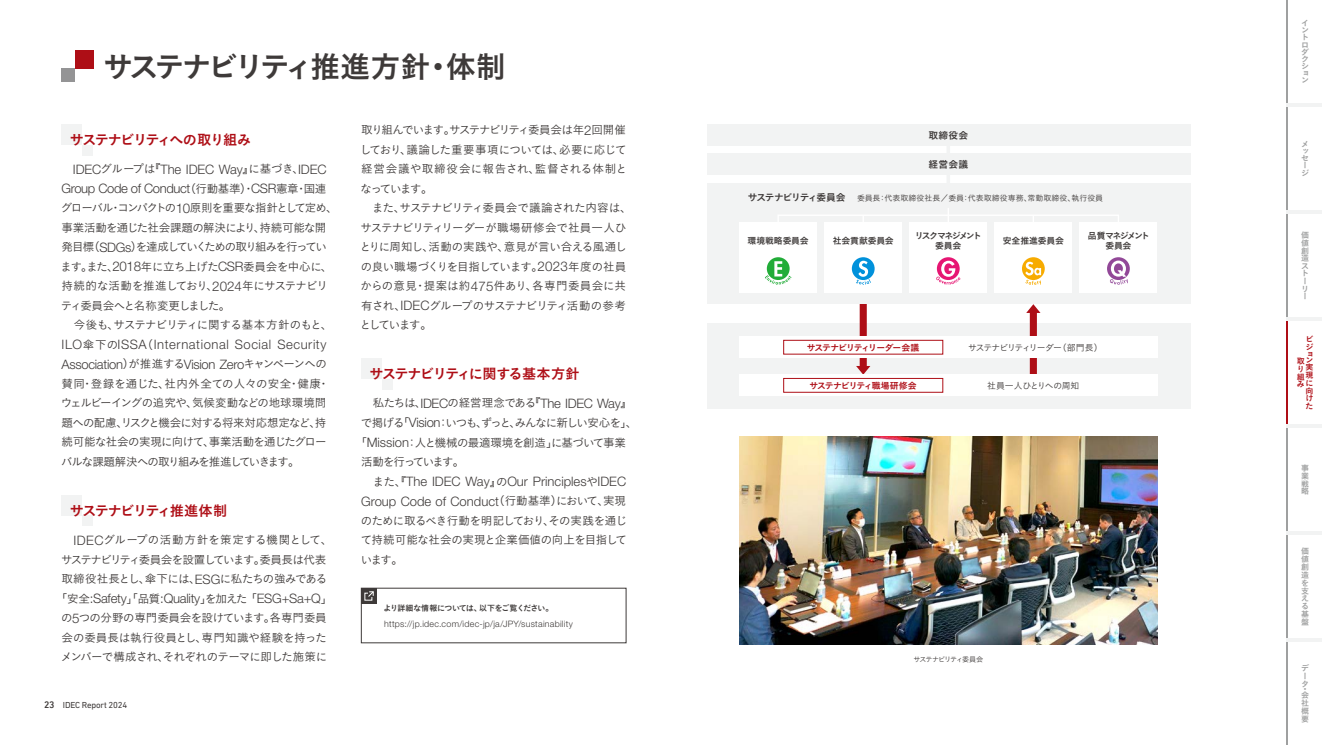
<style>
.page{position:relative;width:1322px;height:745px;background:#fff}
.page>*{position:absolute;margin:0;border:0;box-sizing:border-box;transform-origin:0 0}
.t1{font:30.12px "Koburina Go Std W6";letter-spacing:-.125em;color:#3e3a39}
.t2{font:14.12px "Koburina Go Std W6";letter-spacing:-.095em;color:#ae0e16}
.t3{font:300 13px/19.5px "Helvetica Neue LT Std";letter-spacing:-.01em;color:#3e3a39;text-align:right}
.t4{font:300 13px/19.5px "Helvetica Neue LT Std";letter-spacing:.045em;color:#3e3a39}
.t5{font:11.5px/19.5px "Koburina Go Std W3";letter-spacing:-.055em;color:#3e3a39}
.t6{font:11.5px/19.5px "Koburina Go Std W3";letter-spacing:-.035em;color:#3e3a39}
.t7{font:11.5px "Koburina Go Std W3";letter-spacing:-.095em;color:#3e3a39}
.t8{font:11.5px "Koburina Go Std W3";letter-spacing:-.115em;color:#3e3a39}
.t9{font:9.75px "Koburina Go Std W6";letter-spacing:.02em;color:#3e3a39}
.t10{font:300 8.88px "Helvetica Neue LT Std";letter-spacing:.025em;color:#3e3a39}
.t11{font:8.88px "Koburina Go Std W6";letter-spacing:-.11em;color:#ae0e16}
.t12{font:8.88px "Koburina Go Std W6";letter-spacing:-.01em;color:#3e3a39}
.t13{font:8.88px "Koburina Go Std W3";letter-spacing:-.105em;color:#3e3a39}
.t14{font:8.88px "DIN Next LT Pro";letter-spacing:-.02em;color:#3e3a39}
.t15{font:8.88px/10.6px "Koburina Go Std W6";letter-spacing:-.16em;color:#3e3a39;text-align:center}
.t16{font:8.88px "Koburina Go Std W3";letter-spacing:-.04em;color:#3e3a39}
.t17{font:8.88px/10.6px "Koburina Go Std W6";letter-spacing:-.15em;color:#3e3a39;text-align:center}
.t18{font:8px/7.9px "Koburina Go Std W6";color:#9fa0a0}
.t19{font:8px "Koburina Go Std W3";color:#3e3a39}
.t20{font:8px "Koburina Go Std W6";letter-spacing:-.085em;color:#3e3a39}
.t21{font:8px/7.6px "Koburina Go Std W6";color:#ae0e16;text-align:justify}
.t22{font:7.12px "Koburina Go Std W3";letter-spacing:-.13em;color:#3e3a39}
.s1{font-family:"Koburina Go Std W3";font-weight:400;font-size:11.5px}
.s2{font-family:"Helvetica Neue LT Std";font-weight:300;font-size:13.38px}
.s3{font-family:"Helvetica Neue LT Std";font-weight:300;font-size:13px}
.s4{font-weight:500;font-size:9.75px}
.s5{font-family:"Koburina Go Std W6";font-size:9.75px}
</style>
<div class="page">
<div style="left:1286px;top:0;width:36px;height:744px;background:#f2f3f3"></div>
<div style="left:1286px;top:214px;width:36px;height:103px;background:#fff"></div>
<hr style="left:1286px;top:214px;width:2px;height:103px;background:#9fa0a0">
<div style="left:1286px;top:107px;width:36px;height:103px;background:#fff"></div>
<hr style="left:1286px;top:107px;width:2px;height:103px;background:#9fa0a0">
<div style="left:1286px;top:0;width:36px;height:103px;background:#fff"></div>
<hr style="left:1286px;top:0;width:2px;height:103px;background:#9fa0a0">
<div style="left:1286px;top:321px;width:36px;height:102px;background:#fff"></div>
<hr style="left:1286px;top:321px;width:2px;height:102px;background:#ae0e16">
<div style="left:1286px;top:534px;width:36px;height:103px;background:#fff"></div>
<hr style="left:1286px;top:534px;width:2px;height:103px;background:#9fa0a0">
<div style="left:1286px;top:428px;width:36px;height:102px;background:#fff"></div>
<hr style="left:1286px;top:428px;width:2px;height:102px;background:#9fa0a0">
<div style="left:1286px;top:641px;width:36px;height:103px;background:#fff"></div>
<hr style="left:1286px;top:641px;width:2px;height:103px;background:#9fa0a0">
<div style="left:75px;top:50px;width:18px;height:19px;background:#ae0e16"></div>
<div style="left:62px;top:69px;width:13px;height:13px;background:#949495"></div>
<div style="left:62px;top:124px;width:20px;height:21px;background:#f2f3f3"></div>
<div style="left:82px;top:145px;width:11px;height:10px;background:#f2f3f3"></div>
<div style="left:62px;top:494px;width:20px;height:21px;background:#f2f3f3"></div>
<div style="left:82px;top:515px;width:11px;height:10px;background:#f2f3f3"></div>
<div style="left:361px;top:358px;width:21px;height:21px;background:#f2f3f3"></div>
<div style="left:382px;top:379px;width:10px;height:10px;background:#f2f3f3"></div>
<div style="left:361px;top:587px;width:16px;height:16px;background:#3e3a39"></div>
<svg style="left:364px;top:591px;width:10px;height:9px"></svg>
<hr style="left:946px;top:131px;width:4px;height:73px;background:#f2f3f3">
<div style="left:706px;top:323px;width:484px;height:85px;background:#f2f3f3"></div>
<svg style="left:1026px;top:304px;width:14px;height:9px"></svg>
<div style="left:1030px;top:311px;width:7px;height:71px;background:#ae0e16"></div>
<svg style="left:856px;top:366px;width:14px;height:8px"></svg>
<div style="left:859px;top:295px;width:8px;height:72px;background:#ae0e16"></div>
<div style="left:706px;top:124px;width:484px;height:21px;background:#f2f3f3"></div>
<div style="left:706px;top:153px;width:484px;height:22px;background:#f2f3f3"></div>
<div style="left:739px;top:336px;width:418px;height:21px;background:#fff"></div>
<div style="left:783px;top:340px;width:160px;height:14px;border:1px solid #ae0e16"></div>
<div style="left:739px;top:374px;width:418px;height:22px;background:#fff"></div>
<div style="left:783px;top:378px;width:160px;height:14px;border:1px solid #ae0e16"></div>
<div style="left:706px;top:182px;width:484px;height:121px;background:#f2f3f3"></div>
<div style="left:739px;top:222px;width:78px;height:71px;background:#fff"></div>
<div style="left:767px;top:257px;width:22px;height:23px;background:#22ac38;border-radius:50%"></div>
<svg style="left:765px;top:261px;width:26px;height:23px"></svg>
<div style="left:994px;top:222px;width:78px;height:71px;background:#fff"></div>
<svg style="left:1022px;top:257px;width:22px;height:23px"></svg>
<svg style="left:1025px;top:261px;width:16px;height:24px"></svg>
<div style="left:824px;top:222px;width:78px;height:71px;background:#fff"></div>
<div style="left:852px;top:257px;width:22px;height:23px;background:#0091db;border-radius:50%"></div>
<svg style="left:856px;top:260px;width:15px;height:24px"></svg>
<div style="left:909px;top:222px;width:78px;height:71px;background:#fff"></div>
<svg style="left:937px;top:257px;width:22px;height:23px"></svg>
<svg style="left:936px;top:260px;width:24px;height:24px"></svg>
<div style="left:1079px;top:222px;width:78px;height:71px;background:#fff"></div>
<svg style="left:1107px;top:257px;width:23px;height:23px"></svg>
<svg style="left:1109px;top:260px;width:19px;height:24px"></svg>
<div style="left:777px;top:214px;width:342px;height:9px;border:1px solid #fff"></div>
<img style="left:739px;top:436px;width:418px;height:208px">
<h1 class="t1" style="left:103px;top:43px;width:404px">サステナビリティ推進方針・体制</h1>
<p class="t2" style="left:70px;top:129px;width:183px">サステナビリティへの取り組み</p>
<p class="t3" style="left:62px;top:159px;width:266px">IDEC<span class="s1">グループは『</span>The IDEC Way<span class="s1">』に基づき、</span>IDEC<br>Group Code of Conduct<span class="s1">（行動基準）・</span>CSR<span class="s1">憲章・国連</span></p>
<p class="t5" style="left:61px;top:198px;width:278px">グローバル・コンパクトの<span class="s2">10</span>原則を重要な指針として定め、事業活動を通じた社会課題の解決により、持続可能な開発目標（<span class="s3">SDGs</span>）を達成していくための取り組みを行っています。また、<span class="s2">2018</span>年に立ち上げた<span class="s3">CSR</span>委員会を中心に、持続的な活動を推進しており、<span class="s2">2024</span>年にサステナビリティ委員会へと名称変更しました。<br>　今後も、サステナビリティに関する基本方針のもと、</p>
<p class="t4" style="left:62px;top:334px;width:267px">ILO<span class="s1">傘下の</span>ISSA<span class="s1">（</span>International Social Security<br>Association<span class="s1">）が推進する</span>Vision Zero<span class="s1">キャンペーンへの</span></p>
<p class="t5" style="left:61px;top:373px;width:270px">賛同・登録を通じた、社内外全ての人々の安全・健康・ウェルビーイングの追究や、気候変動などの地球環境問題への配慮、リスクと機会に対する将来対応想定など、持続可能な社会の実現に向けて、事業活動を通じたグローバルな課題解決への取り組みを推進していきます。</p>
<p class="t2" style="left:70px;top:499px;width:159px">サステナビリティ推進体制</p>
<p class="t5" style="left:61px;top:529px;width:273px;text-indent:12px"><span class="s3">IDEC</span>グループの活動方針を策定する機関として、サステナビリティ委員会を設置しています。委員長は代表取締役社長とし、傘下には、<span class="s3">ESG</span>に私たちの強みである</p>
<p class="t3" style="left:56px;top:588px;width:278px"><span class="s1">「安全</span>:Safety<span class="s1">」「品質</span>:Quality<span class="s1">」を加えた「</span>ESG+Sa+Q<span class="s1">」</span></p>
<p class="t5" style="left:61px;top:607px;width:268px;text-align:justify">の<span class="s2">5</span>つの分野の専門委員会を設けています。各専門委員会の委員長は執行役員とし、専門知識や経験を持ったメンバーで構成され、それぞれのテーマに即した施策に</p>
<p class="t14" style="left:44px;top:699px;width:84px"><span class="s4">23</span> IDEC Report 2024</p>
<p class="t6" style="left:360px;top:120px;width:273px">取り組んでいます。サステナビリティ委員会は年<span class="s2">2</span>回開催しており、議論した重要事項については、必要に応じて経営会議や取締役会に報告され、監督される体制となっています。<br>　また、サステナビリティ委員会で議論された内容は、サステナビリティリーダーが職場研修会で社員一人ひとりに周知し、活動の実践や、意見が言い合える風通しの良い職場づくりを目指しています。<span class="s2">2023</span>年度の社員からの意見・提案は約<span class="s2">475</span>件あり、各専門委員会に共有され、<span class="s3">IDEC</span>グループのサステナビリティ活動の参考としています。</p>
<p class="t2" style="left:369px;top:363px;width:212px">サステナビリティに関する基本方針</p>
<p class="t5" style="left:361px;top:393px;width:272px">　私たちは、<span class="s3">IDEC</span>の経営理念である『<span class="s3">The IDEC Way</span>』</p>
<p class="t7" style="left:361px;top:413px;width:278px">で掲げる「<span class="s3">Vision</span>：いつも、ずっと、みんなに新しい安心を」、</p>
<p class="t5" style="left:355px;top:432px;width:272px">「<span class="s3">Mission</span>：人と機械の最適環境を創造」に基づいて事業</p>
<p class="t8" style="left:361px;top:452px;width:105px">活動を行っています。</p>
<p class="t3" style="left:361px;top:471px;width:266px;text-align:left"><span class="s1">　また、『</span>The IDEC Way<span class="s1">』の</span>Our Principles<span class="s1">や</span>IDEC<br>Group Code of Conduct<span class="s1">（行動基準）において、実現</span></p>
<p class="t5" style="left:361px;top:510px;width:268px;text-align:justify">のために取るべき行動を明記しており、その実践を通じて持続可能な社会の実現と企業価値の向上を目指しています。</p>
<p class="t20" style="left:384px;top:601px;width:171px">より詳細な情報については、以下をご覧ください。</p>
<p class="t10" style="left:384px;top:618px;width:190px">https://jp.idec.com/idec-jp/ja/JPY/sustainability</p>
<p class="t9" style="left:928px;top:127px;width:41px">取締役会</p>
<p class="t9" style="left:928px;top:156px;width:41px">経営会議</p>
<p class="t19" style="left:748px;top:191px;width:357px"><span class="s5">サステナビリティ委員会</span> 委員長：代表取締役社長／委員：代表取締役専務、常勤取締役、執行役員</p>
<p class="t12" style="left:747px;top:234px;width:63px">環境戦略委員会</p>
<p class="t12" style="left:832px;top:234px;width:63px">社会貢献委員会</p>
<p class="t12" style="left:1003px;top:234px;width:63px">安全推進委員会</p>
<p class="t15" style="left:915px;top:230px;width:68px">リスクマネジメント委員会</p>
<p class="t17" style="left:1088px;top:230px;width:63px">品質マネジメント委員会</p>
<p class="t11" style="left:807px;top:340px;width:114px">サステナビリティリーダー会議</p>
<p class="t13" style="left:968px;top:340px;width:136px">サステナビリティリーダー（部門長）</p>
<p class="t11" style="left:809px;top:378px;width:109px">サステナビリティ職場研修会</p>
<p class="t16" style="left:987px;top:378px;width:94px">社員一人ひとりへの周知</p>
<p class="t22" style="left:913px;top:653px;width:71px">サステナビリティ委員会</p>
<p class="t18" style="left:1301px;top:20px;width:9px;line-height:7px">イントロダクション</p>
<p class="t18" style="left:1301px;top:141px;width:9px;line-height:7.1px">メッセージ</p>
<p class="t18" style="left:1301px;top:231px;width:9px">価値創造ストーリー</p>
<p class="t21" style="left:1305px;top:335px;width:9px;line-height:7px">ビジョン</p>
<p class="t21" style="left:1305px;top:363px;width:9px">実現に向けた</p>
<p class="t21" style="left:1296px;top:357px;width:9px;text-align:left">取り組み</p>
<p class="t18" style="left:1301px;top:463px;width:9px;text-align:justify">事業戦略</p>
<p class="t18" style="left:1301px;top:547px;width:9px;text-align:justify">価値創造を支える基盤</p>
<p class="t18" style="left:1301px;top:664px;width:9px">データ</p>
<p class="t18" style="left:1301px;top:686px;width:9px;line-height:5.9px">・会</p>
<p class="t18" style="left:1301px;top:698px;width:9px;text-align:justify">社概要</p>
</div>
